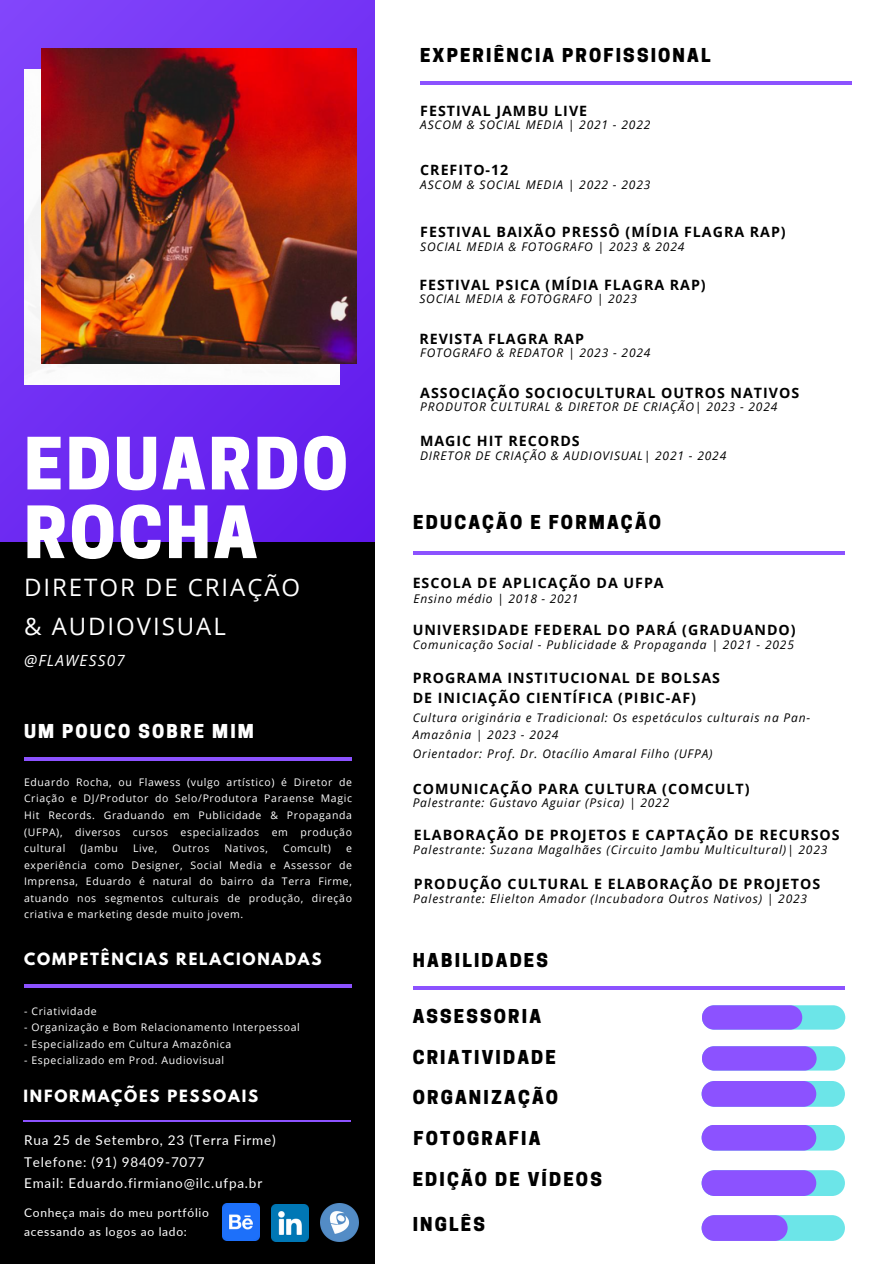
<style>
.page{position:relative;width:894px;height:1264px;background:#fff}
.page>*{position:absolute;margin:0;border:0;box-sizing:border-box;transform-origin:0 0}
.t1{font:800 67.5px/68.7px "Cooper Hewitt";letter-spacing:.04em;color:#fff}
.t2{font:24px/38.2px "Open Sans";letter-spacing:.08em;color:#fff}
.t3{font:800 18px "Cooper Hewitt";letter-spacing:.12em;color:#000}
.t4{font:800 18px "Cooper Hewitt";letter-spacing:.12em;color:#fff}
.t5{font:italic 15.45px "Open Sans";letter-spacing:.08em;color:#fff}
.t6{font:700 15px "League Spartan";letter-spacing:.12em;color:#fff}
.t7{font:700 14.25px/19.6px "Open Sans";letter-spacing:.07em;color:#000}
.t8{font:13.5px/21.3px "Lato";letter-spacing:.06em;color:#fff}
.t9{font:italic 12px/18px "Open Sans";letter-spacing:.07em;color:#000}
.t10{font:12px "Lato";letter-spacing:.06em;color:#fff}
.t11{font:10.5px/16.5px "Open Sans";letter-spacing:.06em;color:#fff;text-align:justify}
</style>
<div class="page">
<div style="left:0;top:496px;width:375px;height:767px;background:#000"></div>
<div style="left:0;top:0;width:374px;height:541px;background:linear-gradient(to bottom,#803ced,#6523ed)"></div>
<svg style="left:24px;top:757px;width:327px;height:3px"></svg>
<hr style="left:24px;top:984px;width:327px;height:3px;background:#8c52ff">
<hr style="left:23px;top:1120px;width:328px;height:1px;background:#8c52ff">
<hr style="left:420px;top:81px;width:431px;height:4px;background:#8c52ff">
<hr style="left:413px;top:551px;width:431px;height:4px;background:#8c52ff">
<hr style="left:413px;top:986px;width:431px;height:3px;background:#8c52ff">
<div style="left:701px;top:1005px;width:144px;height:24px;background:#6ce5e8;border-radius:12px"></div>
<div style="left:701px;top:1005px;width:101px;height:24px;background:#8c52ff;border-radius:12px"></div>
<div style="left:701px;top:1080px;width:143px;height:26px;background:#6ce5e8;border-radius:13px"></div>
<div style="left:701px;top:1080px;width:115px;height:26px;background:#8c52ff;border-radius:13px"></div>
<div style="left:701px;top:1124px;width:143px;height:26px;background:#6ce5e8;border-radius:13px"></div>
<div style="left:701px;top:1124px;width:115px;height:26px;background:#8c52ff;border-radius:13px"></div>
<div style="left:701px;top:1170px;width:143px;height:25px;background:#6ce5e8;border-radius:13px"></div>
<div style="left:701px;top:1170px;width:115px;height:25px;background:#8c52ff;border-radius:13px"></div>
<div style="left:701px;top:1215px;width:143px;height:25px;background:#6ce5e8;border-radius:13px"></div>
<div style="left:701px;top:1215px;width:86px;height:25px;background:#8c52ff;border-radius:13px"></div>
<div style="left:701px;top:1046px;width:144px;height:24px;background:#6ce5e8;border-radius:12px"></div>
<div style="left:701px;top:1046px;width:115px;height:24px;background:#8c52ff;border-radius:12px"></div>
<img style="left:24px;top:69px;width:315px;height:315px">
<img style="left:41px;top:48px;width:315px;height:315px">
<img style="left:320px;top:1203px;width:38px;height:38px">
<img style="left:222px;top:1203px;width:37px;height:37px">
<img style="left:271px;top:1204px;width:37px;height:37px">
<h3 class="t1" style="left:24px;top:438px;width:325px">EDUARDO<br>ROCHA</h3>
<h5 class="t2" style="left:24px;top:568px;width:277px">DIRETOR DE CRIAÇÃO &amp; AUDIOVISUAL</h5>
<h3 class="t5" style="left:24px;top:649px;width:102px">@FLAWESS07</h3>
<p class="t4" style="left:24px;top:724px;width:231px">UM POUCO SOBRE MIM</p>
<p class="t11" style="left:24px;top:773px;width:329px">Eduardo Rocha, ou Flawess (vulgo artístico) é Diretor de Criação e DJ/Produtor do Selo/Produtora Paraense Magic Hit Records. Graduando em Publicidade &amp; Propaganda (UFPA), diversos cursos especializados em produção cultural</p>
<p class="t11" style="left:80px;top:839px;width:39px">(Jambu</p>
<p class="t11" style="left:133px;top:839px;width:26px">Live,</p>
<p class="t11" style="left:172px;top:839px;width:38px">Outros</p>
<p class="t11" style="left:224px;top:839px;width:45px">Nativos,</p>
<p class="t11" style="left:283px;top:839px;width:49px">Comcult)</p>
<p class="t11" style="left:24px;top:839px;width:329px;text-indent:322px">e experiência como Designer, Social Media e Assessor de Imprensa, Eduardo é natural do bairro da Terra Firme, atuando nos segmentos culturais de produção, direção criativa e marketing desde muito jovem.</p>
<p class="t6" style="left:24px;top:951px;width:299px">COMPETÊNCIAS RELACIONADAS</p>
<h4 class="t11" style="left:24px;top:1002px;width:74px">- Criatividade</h4>
<p class="t11" style="left:24px;top:1019px;width:277px">- Organização e Bom Relacionamento Interpessoal</p>
<p class="t11" style="left:24px;top:1035px;width:208px">- Especializado em Cultura Amazônica</p>
<p class="t11" style="left:24px;top:1051px;width:202px">- Especializado em Prod. Audiovisual</p>
<h6 class="t6" style="left:23px;top:1088px;width:236px">INFORMAÇÕES PESSOAIS</h6>
<h4 class="t8" style="left:24px;top:1129px;width:253px">Rua 25 de Setembro, 23 (Terra Firme)<br>Telefone: (91) 98409-7077<br>Email: Eduardo.firmiano@ilc.ufpa.br</h4>
<h3 class="t10" style="left:24px;top:1205px;width:186px">Conheça mais do meu portfólio</h3>
<h3 class="t10" style="left:24px;top:1224px;width:164px">acessando as logos ao lado:</h3>
<p class="t3" style="left:420px;top:49px;width:292px">EXPERIÊNCIA PROFISSIONAL</p>
<p class="t7" style="left:420px;top:100px;width:168px">FESTIVAL JAMBU LIVE</p>
<p class="t9" style="left:420px;top:116px;width:231px">ASCOM &amp; SOCIAL MEDIA | 2021 - 2022</p>
<p class="t7" style="left:420px;top:159px;width:90px">CREFITO-12</p>
<p class="t9" style="left:420px;top:175px;width:231px">ASCOM &amp; SOCIAL MEDIA | 2022 - 2023</p>
<p class="t7" style="left:420px;top:222px;width:367px">FESTIVAL BAIXÃO PRESSÔ (MÍDIA FLAGRA RAP)</p>
<h4 class="t9" style="left:420px;top:237px;width:265px">SOCIAL MEDIA &amp; FOTOGRAFO | 2023 &amp; 2024</h4>
<p class="t7" style="left:419px;top:274px;width:288px">FESTIVAL PSICA (MÍDIA FLAGRA RAP)</p>
<h4 class="t9" style="left:419px;top:289px;width:219px">SOCIAL MEDIA &amp; FOTOGRAFO | 2023</h4>
<p class="t7" style="left:419px;top:328px;width:166px">REVISTA FLAGRA RAP</p>
<h4 class="t9" style="left:420px;top:343px;width:232px">FOTOGRAFO &amp; REDATOR | 2023 - 2024</h4>
<p class="t7" style="left:420px;top:382px;width:380px">ASSOCIAÇÃO SOCIOCULTURAL OUTROS NATIVOS</p>
<h4 class="t9" style="left:420px;top:397px;width:358px">PRODUTOR CULTURAL &amp; DIRETOR DE CRIAÇÃO| 2023 - 2024</h4>
<p class="t7" style="left:420px;top:430px;width:161px">MAGIC HIT RECORDS</p>
<h3 class="t9" style="left:420px;top:446px;width:307px">DIRETOR DE CRIAÇÃO &amp; AUDIOVISUAL| 2021 - 2024</h3>
<h3 class="t3" style="left:413px;top:515px;width:249px">EDUCAÇÃO E FORMAÇÃO</h3>
<p class="t7" style="left:412px;top:572px;width:252px">ESCOLA DE APLICAÇÃO DA UFPA</p>
<h4 class="t9" style="left:413px;top:589px;width:166px">Ensino médio | 2018 - 2021</h4>
<p class="t7" style="left:412px;top:619px;width:384px">UNIVERSIDADE FEDERAL DO PARÁ (GRADUANDO)</p>
<h4 class="t9" style="left:412px;top:635px;width:382px">Comunicação Social - Publicidade &amp; Propaganda | 2021 - 2025</h4>
<h4 class="t7" style="left:412px;top:668px;width:309px">PROGRAMA INSTITUCIONAL DE BOLSAS<br>DE INICIAÇÃO CIENTÍFICA (PIBIC-AF)</h4>
<p class="t9" style="left:412px;top:708px;width:399px">Cultura originária e Tradicional: Os espetáculos culturais na Pan-<br>Amazônia | 2023 - 2024</p>
<h4 class="t9" style="left:412px;top:744px;width:301px">Orientador: Prof. Dr. Otacílio Amaral Filho (UFPA)</h4>
<h4 class="t7" style="left:412px;top:778px;width:338px">COMUNICAÇÃO PARA CULTURA (COMCULT)</h4>
<p class="t9" style="left:412px;top:793px;width:258px">Palestrante: Gustavo Aguiar (Psica) | 2022</p>
<h3 class="t7" style="left:414px;top:824px;width:427px">ELABORAÇÃO DE PROJETOS E CAPTAÇÃO DE RECURSOS</h3>
<h3 class="t9" style="left:413px;top:839px;width:415px">Palestrante: Suzana Magalhães (Circuito Jambu Multicultural)| 2023</h3>
<h4 class="t7" style="left:414px;top:874px;width:407px">PRODUÇÃO CULTURAL E ELABORAÇÃO DE PROJETOS</h4>
<p class="t9" style="left:413px;top:889px;width:395px">Palestrante: Elielton Amador (Incubadora Outros Nativos) | 2023</p>
<h4 class="t3" style="left:413px;top:953px;width:137px">HABILIDADES</h4>
<p class="t3" style="left:412px;top:1009px;width:130px">ASSESSORIA</p>
<p class="t3" style="left:412px;top:1050px;width:145px">CRIATIVIDADE</p>
<p class="t3" style="left:412px;top:1090px;width:147px">ORGANIZAÇÃO</p>
<h4 class="t3" style="left:413px;top:1131px;width:128px">FOTOGRAFIA</h4>
<p class="t3" style="left:412px;top:1172px;width:191px">EDIÇÃO DE VÍDEOS</p>
<h4 class="t3" style="left:412px;top:1217px;width:74px">INGLÊS</h4>
</div>
